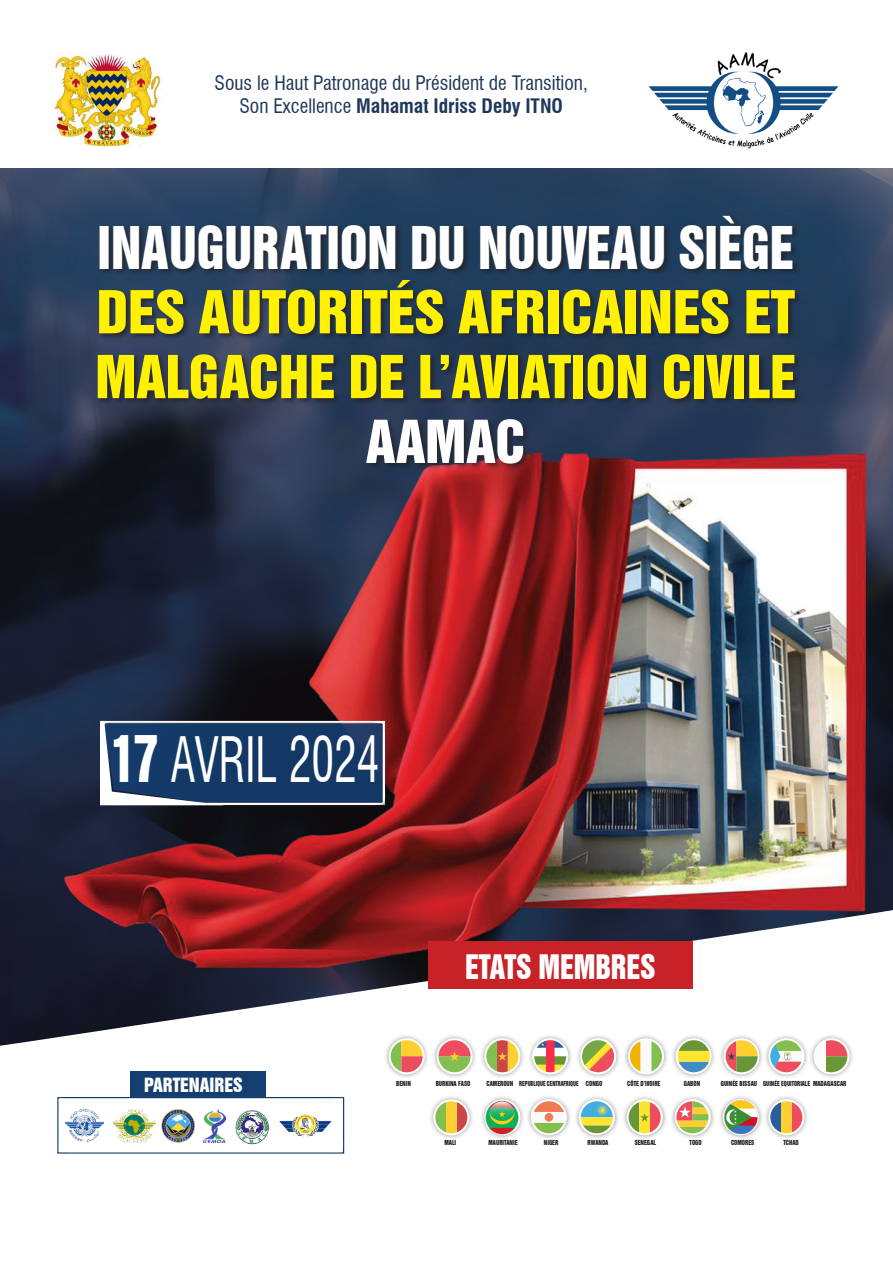
<style>
.page{position:relative;width:893px;height:1263px;background:#fff}
.page>*{position:absolute;margin:0;border:0;box-sizing:border-box;transform-origin:0 0}
.t1{font:condensed 61.05px "Swiss 721 BT";color:#fff;scale:.75 1}
.t2{font:54px/64.8px "Swiss 921 BT Regular A";color:#fff101;scale:1.05 1}
.t3{font:54px "Swiss 921 BT Regular A";color:#fff;scale:.92 1}
.t4{font:54px "Swiss 921 BT Regular A";color:#fff}
.t5{font:31.05px "Swiss 921 BT Regular A";color:#fff;scale:.92 1}
.t6{font:condensed 19.5px "Swiss 721 BT";color:#1e375a}
.t7{font:700 condensed 19.5px "Swiss 721 BT";color:#1e375a}
.t8{font:18px "Swiss 921 BT Regular A";color:#fff}
.t9{font:6.3px "Swiss 921 BT Regular A";color:#231f20;scale:.92 1}
.s1{font-weight:400}
.s2{font-family:"Swiss 921 BT Regular A";font-stretch:normal;font-size:58.8px}
</style>
<div class="page">
<img style="left:0;top:168px;width:893px;height:742px">
<svg style="left:0;top:910px;width:893px;height:136px"></svg>
<div style="left:428px;top:942px;width:264px;height:47px;background:#c72227"></div>
<div style="left:97px;top:721px;width:288px;height:84px;background:#231f20;opacity:.75"></div>
<svg style="left:100px;top:723px;width:283px;height:82px;background:#274872"></svg>
<div style="left:96px;top:214px;width:706px;height:257px;background:#231f20;opacity:.75"></div>
<div style="left:130px;top:1071px;width:136px;height:26px;background:#143e70"></div>
<div style="left:55px;top:1094px;width:290px;height:59px;background:#fff;opacity:.75"></div>
<div style="left:55px;top:1097px;width:290px;height:57px;background:#231f20;opacity:.75"></div>
<img style="left:52px;top:54px;width:111px;height:93px">
<img style="left:648px;top:52px;width:191px;height:97px">
<div style="left:764px;top:1094px;width:45px;height:46px;background:#231f20;opacity:.43"></div>
<svg style="left:768px;top:1099px;width:36px;height:36px"></svg>
<div style="left:718px;top:1094px;width:46px;height:46px;background:#231f20;opacity:.43"></div>
<svg style="left:723px;top:1099px;width:36px;height:36px"></svg>
<div style="left:670px;top:1094px;width:46px;height:46px;background:#231f20;opacity:.43"></div>
<svg style="left:675px;top:1099px;width:36px;height:36px"></svg>
<div style="left:622px;top:1094px;width:46px;height:46px;background:#231f20;opacity:.43"></div>
<svg style="left:627px;top:1099px;width:36px;height:36px"></svg>
<div style="left:574px;top:1094px;width:46px;height:46px;background:#231f20;opacity:.43"></div>
<svg style="left:579px;top:1099px;width:36px;height:36px"></svg>
<div style="left:526px;top:1094px;width:46px;height:46px;background:#231f20;opacity:.43"></div>
<svg style="left:531px;top:1099px;width:36px;height:36px"></svg>
<div style="left:428px;top:1094px;width:46px;height:46px;background:#231f20;opacity:.43"></div>
<svg style="left:433px;top:1099px;width:36px;height:36px"></svg>
<div style="left:809px;top:1033px;width:46px;height:46px;background:#231f20;opacity:.43"></div>
<svg style="left:813px;top:1038px;width:37px;height:36px"></svg>
<div style="left:764px;top:1033px;width:45px;height:46px;background:#231f20;opacity:.43"></div>
<svg style="left:768px;top:1038px;width:36px;height:36px"></svg>
<div style="left:718px;top:1033px;width:46px;height:46px;background:#231f20;opacity:.43"></div>
<svg style="left:723px;top:1038px;width:36px;height:36px"></svg>
<div style="left:671px;top:1033px;width:46px;height:46px;background:#231f20;opacity:.43"></div>
<svg style="left:675px;top:1038px;width:37px;height:36px"></svg>
<div style="left:623px;top:1033px;width:46px;height:46px;background:#231f20;opacity:.43"></div>
<div style="left:628px;top:1038px;width:36px;height:36px;background:#fff;border-radius:50%"></div>
<div style="left:575px;top:1033px;width:46px;height:46px;background:#231f20;opacity:.43"></div>
<svg style="left:580px;top:1038px;width:36px;height:36px"></svg>
<div style="left:527px;top:1033px;width:46px;height:46px;background:#231f20;opacity:.43"></div>
<svg style="left:532px;top:1038px;width:36px;height:36px"></svg>
<div style="left:479px;top:1033px;width:46px;height:46px;background:#231f20;opacity:.43"></div>
<svg style="left:484px;top:1038px;width:36px;height:36px"></svg>
<div style="left:432px;top:1033px;width:46px;height:46px;background:#231f20;opacity:.43"></div>
<svg style="left:437px;top:1038px;width:36px;height:36px"></svg>
<div style="left:384px;top:1033px;width:46px;height:46px;background:#231f20;opacity:.43"></div>
<svg style="left:389px;top:1038px;width:36px;height:36px"></svg>
<svg style="left:435px;top:1101px;width:32px;height:32px"></svg>
<svg style="left:533px;top:1101px;width:32px;height:32px"></svg>
<div style="left:545px;top:1113px;width:8px;height:8px;background:#f27a52;border-radius:50%"></div>
<svg style="left:581px;top:1101px;width:32px;height:32px"></svg>
<svg style="left:629px;top:1101px;width:32px;height:32px"></svg>
<svg style="left:676px;top:1101px;width:32px;height:32px"></svg>
<svg style="left:770px;top:1101px;width:32px;height:32px"></svg>
<svg style="left:391px;top:1040px;width:32px;height:32px"></svg>
<svg style="left:438px;top:1040px;width:33px;height:32px"></svg>
<svg style="left:486px;top:1040px;width:32px;height:32px"></svg>
<svg style="left:534px;top:1040px;width:32px;height:32px"></svg>
<svg style="left:582px;top:1040px;width:32px;height:32px"></svg>
<svg style="left:630px;top:1040px;width:32px;height:32px"></svg>
<svg style="left:678px;top:1040px;width:32px;height:32px"></svg>
<svg style="left:726px;top:1040px;width:32px;height:32px"></svg>
<svg style="left:770px;top:1040px;width:32px;height:32px"></svg>
<svg style="left:815px;top:1040px;width:32px;height:32px"></svg>
<img style="left:481px;top:1096px;width:42px;height:42px">
<img style="left:718px;top:1101px;width:43px;height:32px">
<div style="left:276px;top:1112px;width:59px;height:26px;background:#fff"></div>
<img style="left:279px;top:1114px;width:53px;height:23px">
<img style="left:66px;top:1108px;width:38px;height:36px">
<img style="left:235px;top:1110px;width:35px;height:34px">
<img style="left:204px;top:1110px;width:22px;height:32px">
<img style="left:113px;top:1110px;width:42px;height:33px">
<img style="left:0;top:168px;width:1px;height:211px">
<img style="left:0;top:379px;width:1px;height:446px">
<p class="t6" style="left:215px;top:71px;width:375px">Sous le Haut Patronage du Président de Transition,</p>
<p class="t7" style="left:239px;top:95px;width:325px"><span class="s1">Son Excellence</span> Mahamat Idriss Deby ITNO</p>
<p class="t3" style="left:98px;top:212px;width:758px">INAUGURATION DU NOUVEAU SIÈGE</p>
<p class="t2" style="left:95px;top:279px;width:669px">DES AUTORITÉS AFRICAINES ET<br>MALGACHE DE L’AVIATION CIVILE</p>
<p class="t4" style="left:366px;top:406px;width:161px">AAMAC</p>
<p class="t1" style="left:110px;top:723px;width:361px"><span class="s2">17</span> AVRIL 2024</p>
<p class="t8" style="left:144px;top:1073px;width:100px">PARTENAIRES</p>
<p class="t5" style="left:465px;top:947px;width:208px">ETATS MEMBRES</p>
<p class="t9" style="left:396px;top:1079px;width:17px">BENIN</p>
<p class="t9" style="left:436px;top:1079px;width:39px">BURKINA FASO</p>
<p class="t9" style="left:486px;top:1079px;width:127px">CAMEROUN REPUBLIQUE CENTRAFRIQUE CONGO</p>
<p class="t9" style="left:627px;top:1079px;width:37px">CÔTE D’IVOIRE</p>
<p class="t9" style="left:684px;top:1079px;width:20px">GABON</p>
<p class="t9" style="left:721px;top:1079px;width:138px">GUINÉE BISSAU GUINÉE EQUITORIALE MADAGASCAR</p>
<p class="t9" style="left:444px;top:1139px;width:14px">MALI</p>
<p class="t9" style="left:488px;top:1139px;width:33px">MAURITANIE</p>
<p class="t9" style="left:544px;top:1139px;width:17px">NIGER</p>
<p class="t9" style="left:588px;top:1139px;width:24px">RWANDA</p>
<p class="t9" style="left:635px;top:1139px;width:25px">SENEGAL</p>
<p class="t9" style="left:690px;top:1139px;width:15px">TOGO</p>
<p class="t9" style="left:731px;top:1139px;width:27px">COMORES</p>
<p class="t9" style="left:783px;top:1139px;width:18px">TCHAD</p>
</div>
